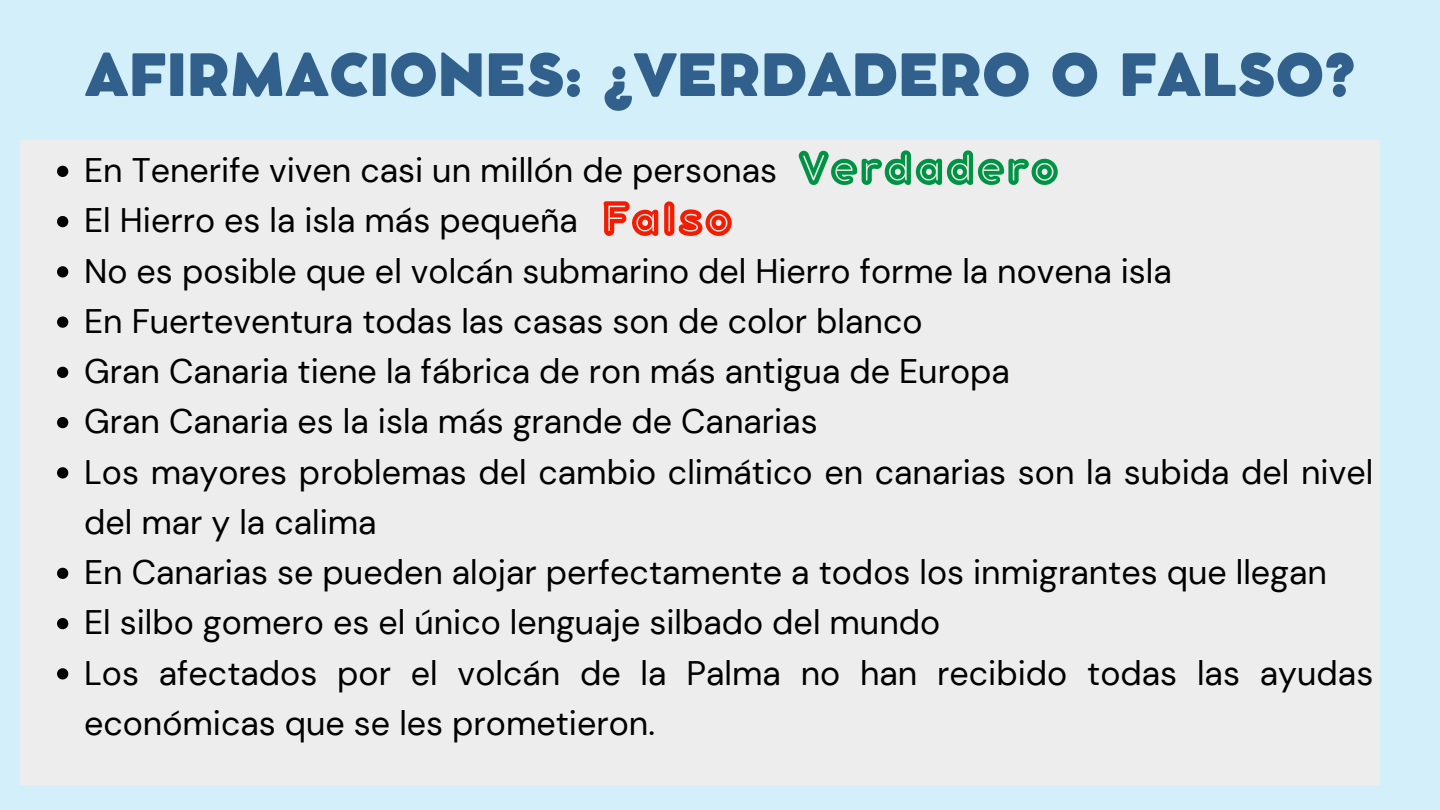
<style>
.page{position:relative;width:1440px;height:810px;background:#d2effa}
.page>*{position:absolute;margin:0;border:0;box-sizing:border-box;transform-origin:0 0}
.t1{font:800 57.6px "Cocomat Pro";color:#32608c}
.t2{font:700 expanded 52px "Bubbleboddy Neue Inline";color:#009344}
.t3{font:700 expanded 52px "Bubbleboddy Neue Inline";color:#f31c00}
.t4{font:34px/50.2px "DM Sans";color:#000}
</style>
<div class="page">
<div style="left:20px;top:141px;width:1359px;height:644px;background:#ededed"></div>
<svg style="left:57px;top:166px;width:11px;height:11px"></svg>
<svg style="left:57px;top:216px;width:11px;height:11px"></svg>
<svg style="left:57px;top:266px;width:11px;height:11px"></svg>
<svg style="left:57px;top:316px;width:11px;height:12px"></svg>
<svg style="left:57px;top:367px;width:11px;height:11px"></svg>
<svg style="left:57px;top:417px;width:11px;height:11px"></svg>
<svg style="left:57px;top:467px;width:11px;height:11px"></svg>
<svg style="left:57px;top:568px;width:11px;height:11px"></svg>
<svg style="left:57px;top:618px;width:11px;height:11px"></svg>
<svg style="left:57px;top:668px;width:11px;height:11px"></svg>
<p class="t1" style="left:84px;top:53px;width:1273px">AFIRMACIONES: ¿VERDADERO O FALSO?</p>
<p class="t2" style="left:798px;top:151px;width:263px">Verdadero</p>
<p class="t3" style="left:600px;top:202px;width:134px">Falso</p>
<p class="t4" style="left:84px;top:146px;width:695px">En Tenerife viven casi un millón de personas</p>
<p class="t4" style="left:84px;top:196px;width:495px">El Hierro es la isla más pequeña</p>
<p class="t4" style="left:84px;top:246px;width:1089px">No es posible que el volcán submarino del Hierro forme la novena isla</p>
<p class="t4" style="left:84px;top:296px;width:840px">En Fuerteventura todas las casas son de color blanco</p>
<p class="t4" style="left:84px;top:347px;width:927px">Gran Canaria tiene la fábrica de ron más antigua de Europa</p>
<p class="t4" style="left:84px;top:397px;width:735px">Gran Canaria es la isla más grande de Canarias</p>
<p class="t4" style="left:84px;top:447px;width:1291px">Los mayores problemas del cambio climático en canarias son la subida del nivel del mar y la calima</p>
<p class="t4" style="left:84px;top:548px;width:1244px">En Canarias se pueden alojar perfectamente a todos los inmigrantes que llegan</p>
<p class="t4" style="left:84px;top:598px;width:858px">El silbo gomero es el único lenguaje silbado del mundo</p>
<p class="t4" style="left:84px;top:648px;width:1291px">Los afectados por el volcán de la Palma no han recibido todas las ayudas económicas que se les prometieron.</p>
</div>
